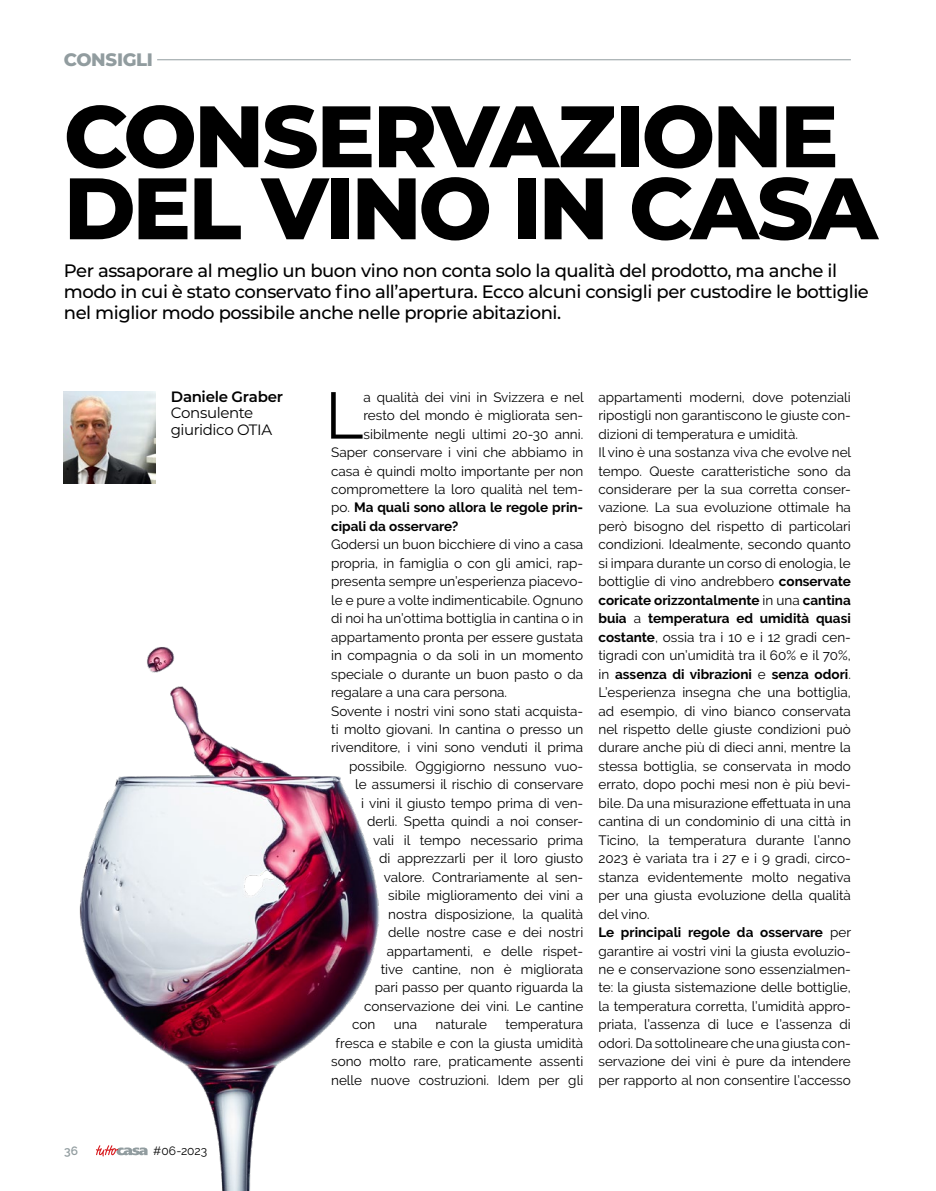
<style>
.page{position:relative;width:936px;height:1191px;background:#fff}
.page>*{position:absolute;margin:0;border:0;box-sizing:border-box;transform-origin:0 0}
.t1{font:800 87px/72px "Montserrat";letter-spacing:-.03em;color:#000}
.t2{font:65.55px "Raleway";color:#000}
.t3{font:500 18px/21px "Montserrat";letter-spacing:-.025em;color:#000}
.t4{font:800 18px "Montserrat";letter-spacing:-.02em;color:#919c9f}
.t5{font:15px/16.5px "Montserrat";letter-spacing:-.025em;color:#000}
.t6{font:600 15px "Montserrat";letter-spacing:-.02em;color:#000}
.t7{font:13.5px/18.5px "Raleway";color:#000;text-align:right}
.t8{font:700 13.5px "Raleway";color:#000}
.t9{font:12px "Raleway";letter-spacing:-.005em;color:#000}
.t10{font:600 12px "Raleway";color:#919c9f}
.s1{font-weight:400}
.s2{font-weight:700}
</style>
<div class="page">
<img style="left:64px;top:391px;width:92px;height:92px">
<img style="left:79px;top:647px;width:301px;height:544px">
<hr style="left:157px;top:59px;width:693px;height:1px;background:#919c9f">
<h3 class="t4" style="left:64px;top:46px;width:90px">CONSIGLI</h3>
<h1 class="t1" style="left:64px;top:96px;width:815px">CONSERVAZIONE<br>DEL VINO IN CASA</h1>
<p class="t3" style="left:64px;top:260px;width:806px">Per assaporare al meglio un buon vino non conta solo la qualità del prodotto, ma anche il modo in cui è stato conservato fino all’apertura. Ecco alcuni consigli per custodire le bottiglie nel miglior modo possibile anche nelle proprie abitazioni.</p>
<p class="t6" style="left:171px;top:386px;width:114px">Daniele Graber</p>
<p class="t5" style="left:171px;top:404px;width:103px">Consulente giuridico OTIA</p>
<p class="t10" style="left:64px;top:1143px;width:16px">36</p>
<p class="t9" style="left:153px;top:1143px;width:55px">#06-2023</p>
<h2 class="t2" style="left:325px;top:377px;width:40px">L</h2>
<p class="t7" style="left:363px;top:388px;width:222px">a qualità dei vini in Svizzera e nel</p>
<p class="t7" style="left:363px;top:406px;width:221px">resto del mondo è migliorata sen-</p>
<p class="t7" style="left:363px;top:424px;width:221px">sibilmente negli ultimi 20-30 anni.</p>
<p class="t7" style="left:331px;top:443px;width:254px">Saper conservare i vini che abbiamo in</p>
<p class="t7" style="left:331px;top:461px;width:254px">casa è quindi molto importante per non</p>
<p class="t7" style="left:331px;top:480px;width:254px">compromettere la loro qualità nel tem-</p>
<p class="t8" style="left:331px;top:500px;width:254px"><span class="s1">po.</span> Ma quali sono allora le regole prin-</p>
<p class="t8" style="left:331px;top:518px;width:129px">cipali da osservare?</p>
<p class="t7" style="left:331px;top:535px;width:254px">Godersi un buon bicchiere di vino a casa</p>
<p class="t7" style="left:331px;top:554px;width:254px">propria, in famiglia o con gli amici, rap-</p>
<p class="t7" style="left:331px;top:572px;width:254px">presenta sempre un’esperienza piacevo-</p>
<p class="t7" style="left:331px;top:591px;width:254px">le e pure a volte indimenticabile. Ognuno</p>
<p class="t7" style="left:331px;top:609px;width:254px">di noi ha un’ottima bottiglia in cantina o in</p>
<p class="t7" style="left:331px;top:627px;width:254px">appartamento pronta per essere gustata</p>
<p class="t7" style="left:331px;top:646px;width:254px">in compagnia o da soli in un momento</p>
<p class="t7" style="left:331px;top:664px;width:254px">speciale o durante un buon pasto o da</p>
<p class="t7" style="left:331px;top:683px;width:177px">regalare a una cara persona.</p>
<p class="t7" style="left:331px;top:701px;width:254px">Sovente i nostri vini sono stati acquista-</p>
<p class="t7" style="left:331px;top:720px;width:254px">ti molto giovani. In cantina o presso un</p>
<p class="t7" style="left:331px;top:738px;width:254px">rivenditore, i vini sono venduti il prima</p>
<p class="t7" style="left:349px;top:757px;width:236px">possibile. Oggigiorno nessuno vuo-</p>
<p class="t7" style="left:355px;top:775px;width:230px">le assumersi il rischio di conservare</p>
<p class="t7" style="left:361px;top:794px;width:224px">i vini il giusto tempo prima di ven-</p>
<p class="t7" style="left:367px;top:812px;width:218px">derli. Spetta quindi a noi conser-</p>
<p class="t7" style="left:373px;top:830px;width:212px">vali il tempo necessario prima</p>
<p class="t7" style="left:379px;top:849px;width:205px">di apprezzarli per il loro giusto</p>
<p class="t7" style="left:383px;top:867px;width:201px">valore. Contrariamente al sen-</p>
<p class="t7" style="left:388px;top:886px;width:197px">sibile miglioramento dei vini a</p>
<p class="t7" style="left:388px;top:904px;width:197px">nostra disposizione, la qualità</p>
<p class="t7" style="left:388px;top:923px;width:197px">delle nostre case e dei nostri</p>
<p class="t7" style="left:386px;top:941px;width:198px">appartamenti, e delle rispet-</p>
<p class="t7" style="left:380px;top:960px;width:204px">tive cantine, non è migliorata</p>
<p class="t7" style="left:374px;top:978px;width:210px">pari passo per quanto riguarda la</p>
<p class="t7" style="left:364px;top:997px;width:221px">conservazione dei vini. Le cantine</p>
<p class="t7" style="left:352px;top:1015px;width:25px">con</p>
<p class="t7" style="left:394px;top:1015px;width:25px">una</p>
<p class="t7" style="left:435px;top:1015px;width:53px">naturale</p>
<p class="t7" style="left:331px;top:1015px;width:254px">temperatura<br>fresca e stabile e con la giusta umidità sono molto rare, praticamente assenti nelle nuove costruzioni. Idem per gli</p>
<p class="t7" style="left:598px;top:388px;width:254px;text-align:left">appartamenti moderni, dove potenziali ripostigli non garantiscono le giuste con&shy;dizioni di temperatura e umidità.<br>Il vino è una sostanza viva che evolve nel tempo. Queste caratteristiche sono da considerare per la sua corretta conser&shy;vazione. La sua evoluzione ottimale ha però bisogno del rispetto di particolari condizioni. Idealmente, secondo quanto si impara durante un corso di enologia, le bottiglie di vino andrebbero <span class="s2">conservate coricate orizzontalmente</span> in una <span class="s2">cantina buia</span> a <span class="s2">temperatura ed umidità quasi costante</span>, ossia tra i 10 e i 12 gradi cen&shy;tigradi con un’umidità tra il 60% e il 70%, in <span class="s2">assenza di vibrazioni</span> e <span class="s2">senza odori</span>.<br>L’esperienza insegna che una bottiglia, ad esempio, di vino bianco conservata nel rispetto delle giuste condizioni può durare anche più di dieci anni, mentre la stessa bottiglia, se conservata in modo errato, dopo pochi mesi non è più bevi&shy;bile. Da una misurazione effettuata in una cantina di un condominio di una città in Ticino, la temperatura durante l’anno 2023 è variata tra i 27 e i 9 gradi, circo&shy;stanza evidentemente molto negativa per una giusta evoluzione della qualità del vino.<br><span class="s2">Le principali regole da osservare</span> per garantire ai vostri vini la giusta evoluzio&shy;ne e conservazione sono essenzialmen&shy;te: la giusta sistemazione delle bottiglie, la temperatura corretta, l’umidità appro&shy;priata, l’assenza di luce e l’assenza di odori. Da sottolineare che una giusta con&shy;servazione dei vini è pure da intendere per rapporto al non consentire l’accesso</p>
</div>
